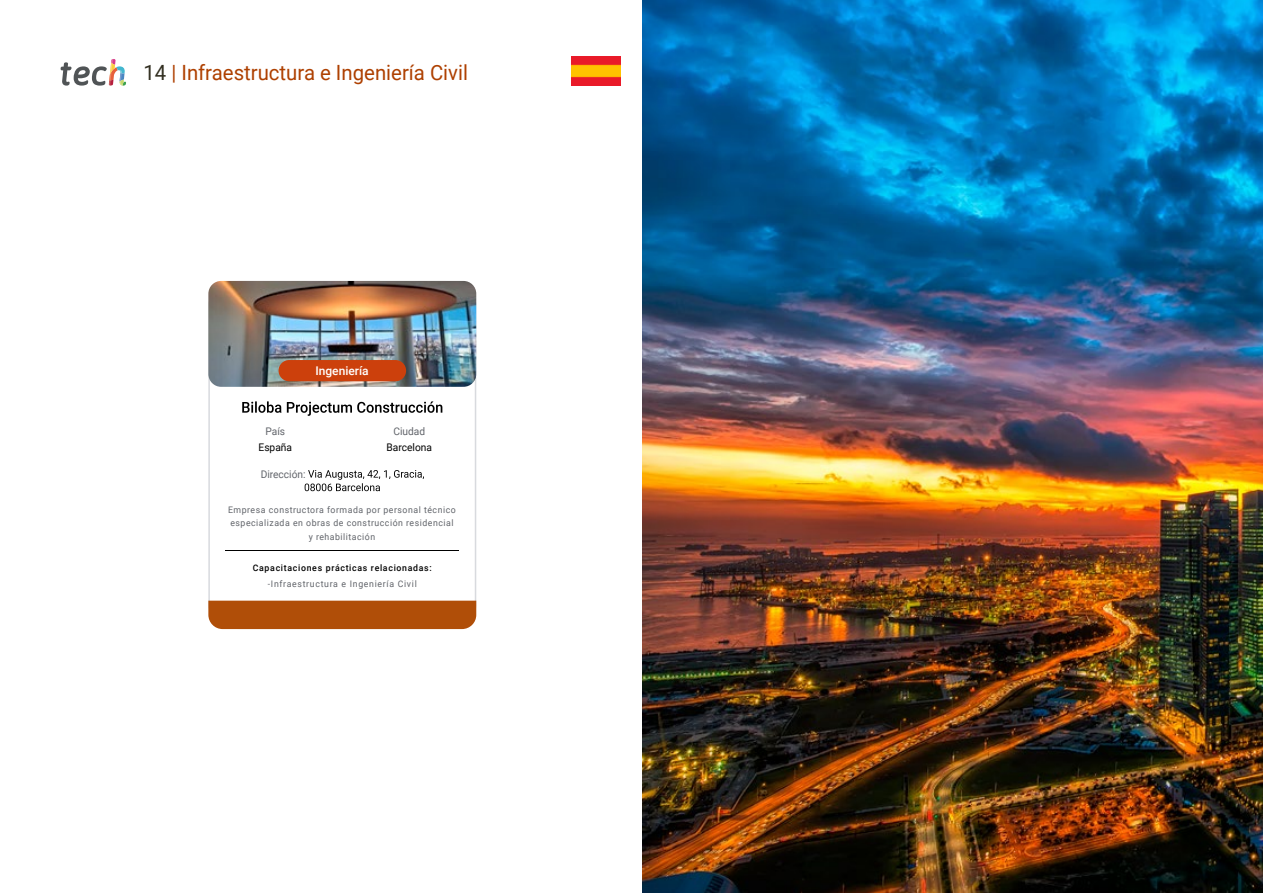
<style>
.page{position:relative;width:1263px;height:893px;background:#fff}
.page>*{position:absolute;margin:0;border:0;box-sizing:border-box;transform-origin:0 0}
.t1{font:21px "Roboto";color:#ae4000}
.t2{font:500 12px "Roboto";color:#fff}
.t3{font:10.5px "Roboto";color:#61646a}
.t4{font:10.5px "Roboto";color:#000}
.t5{font:9px/13.5px "Roboto";letter-spacing:.06em;color:#61646a;text-align:center}
.t6{font:500 9px "Roboto";letter-spacing:.08em;color:#000}
.t7{font:9px "Roboto";letter-spacing:.08em;color:#61646a}
.s1{color:#312e20}
</style>
<div class="page">
<img style="left:642px;top:0;width:621px;height:893px">
<img style="left:571px;top:56px;width:50px;height:30px">
<svg style="left:208px;top:280px;width:269px;height:350px"></svg>
<hr style="left:225px;top:550px;width:234px;height:1px;background:#000">
<svg style="left:242px;top:401px;width:200px;height:15px"></svg>
<svg style="left:305px;top:470px;width:119px;height:21px"></svg>
<div style="left:208px;top:601px;width:268px;height:28px;background:#b04e08"></div>
<img style="left:208px;top:281px;width:268px;height:106px">
<div style="left:279px;top:360px;width:127px;height:21px;background:#cc400c;border-radius:11px"></div>
<svg style="left:61px;top:59px;width:65px;height:27px"></svg>
<h1 class="t1" style="left:144px;top:57px;width:326px"><span class="s1">14</span> | Infraestructura e Ingeniería Civil</h1>
<p class="t3" style="left:265px;top:424px;width:21px">País</p>
<p class="t4" style="left:259px;top:440px;width:35px">España</p>
<h2 class="t2" style="left:315px;top:362px;width:55px">Ingeniería</h2>
<p class="t3" style="left:393px;top:424px;width:33px">Ciudad</p>
<p class="t4" style="left:387px;top:440px;width:47px">Barcelona</p>
<p class="t3" style="left:261px;top:466px;width:46px">Dirección:</p>
<p class="t5" style="left:228px;top:502px;width:229px">Empresa constructora formada por personal técnico especializada en obras de construcción residencial y rehabilitación</p>
<p class="t6" style="left:253px;top:561px;width:180px">Capacitaciones prácticas relacionadas:</p>
<p class="t7" style="left:268px;top:578px;width:150px">-Infraestructura e Ingeniería Civil</p>
</div>
